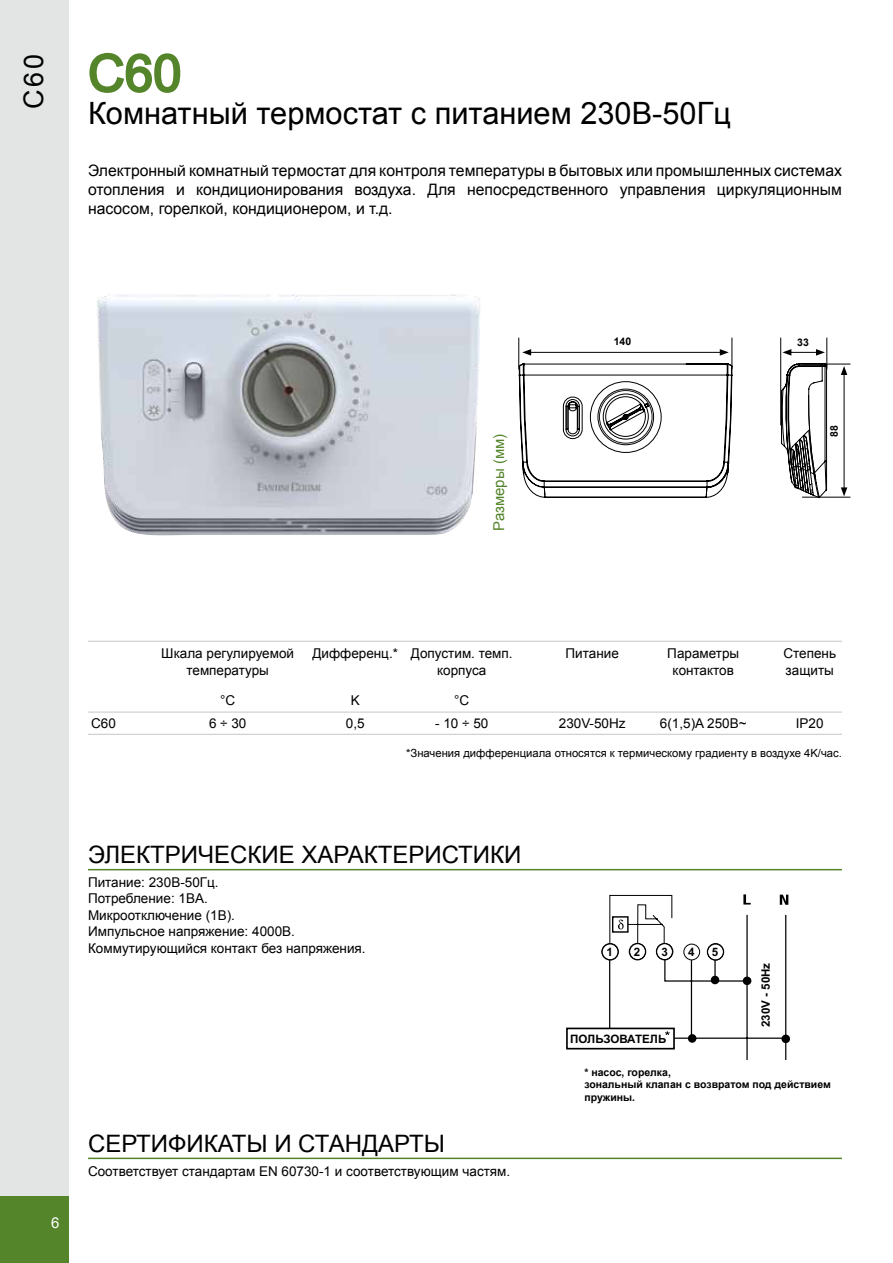
<style>
.page{position:relative;width:893px;height:1263px;background:#fff}
.page>*{position:absolute;margin:0;border:0;box-sizing:border-box;transform-origin:0 0}
.t1{font:51px "Arial";color:#55852b}
.t2{font:30.75px "Arial";color:#000}
.t3{font:27px "Arial";color:#000}
.t4{font:24px "Arial";color:#000}
.t5{font:15.75px/18.9px "Arial";color:#000;text-align:justify}
.t6{font:15px "Arial";color:#55852b}
.t7{font:15px "Arial";color:#fff}
.t8{font:13.5px/16.5px "Arial";color:#000}
.t9{font:700 11.55px "Arial";color:#000}
.t10{font:11.25px "Arial";color:#000}
.t11{font:700 10.5px/12.6px "Arial";color:#000}
</style>
<div class="page">
<div style="left:0;top:0;width:68px;height:1263px;background:#e3e4e4"></div>
<div style="left:0;top:1196px;width:68px;height:67px;background:#55852b"></div>
<hr style="left:88px;top:1157px;width:754px;height:2px;background:#55852b">
<svg style="left:89px;top:52px;width:92px;height:41px"></svg>
<hr style="left:88px;top:734px;width:754px;height:1px;background:#c6c7c8">
<hr style="left:88px;top:712px;width:754px;height:1px;background:#c6c7c8">
<hr style="left:88px;top:641px;width:754px;height:1px;background:#c6c7c8">
<hr style="left:88px;top:869px;width:754px;height:1px;background:#55852b">
<div style="left:566px;top:1027px;width:109px;height:22px;border:2px solid #000"></div>
<div style="left:781px;top:1034px;width:9px;height:9px;border:2px solid #000;border-radius:50%"></div>
<svg style="left:569px;top:894px;width:219px;height:166px"></svg>
<img style="left:97px;top:294px;width:383px;height:242px">
<svg style="left:518px;top:363px;width:215px;height:135px"></svg>
<svg style="left:780px;top:363px;width:48px;height:136px"></svg>
<hr style="left:518px;top:338px;width:1px;height:31px;background:#000">
<hr style="left:529px;top:352px;width:193px;height:1px;background:#000">
<svg style="left:720px;top:349px;width:9px;height:7px"></svg>
<svg style="left:522px;top:349px;width:9px;height:7px"></svg>
<hr style="left:844px;top:373px;width:1px;height:117px;background:#000">
<svg style="left:841px;top:487px;width:6px;height:9px"></svg>
<svg style="left:841px;top:366px;width:6px;height:9px"></svg>
<svg style="left:782px;top:349px;width:43px;height:7px"></svg>
<hr style="left:780px;top:338px;width:1px;height:87px;background:#000">
<hr style="left:802px;top:364px;width:48px;height:1px;background:#000">
<hr style="left:802px;top:497px;width:48px;height:1px;background:#000">
<hr style="left:732px;top:338px;width:1px;height:31px;background:#000">
<hr style="left:827px;top:338px;width:1px;height:31px;background:#000">
<h3 class="t3" style="left:16px;top:109px;width:56px;rotate:-90deg">C60</h3>
<h1 class="t1" style="left:88px;top:40px;width:95px">C60</h1>
<h2 class="t2" style="left:88px;top:93px;width:644px">Комнатный термостат с питанием 230В-50Гц</h2>
<p class="t5" style="left:88px;top:161px;width:755px">Электронный комнатный термостат для контроля температуры в бытовых или промышленных системах отопления и кондиционирования воздуха. Для непосредственного управления циркуляционным насосом, горелкой, кондиционером, и т.д.</p>
<p class="t6" style="left:489px;top:531px;width:99px;rotate:-90deg">Размеры (мм)</p>
<p class="t11" style="left:614px;top:336px;width:19px">140</p>
<p class="t11" style="left:797px;top:336px;width:13px">33</p>
<p class="t11" style="left:828px;top:437px;width:13px;rotate:-90deg">88</p>
<p class="t8" style="left:161px;top:645px;width:134px">Шкала регулируемой</p>
<p class="t8" style="left:312px;top:645px;width:202px">Дифференц.* Допустим. темп.</p>
<p class="t8" style="left:566px;top:645px;width:55px">Питание</p>
<p class="t8" style="left:667px;top:645px;width:73px">Параметры</p>
<p class="t8" style="left:783px;top:645px;width:54px">Степень</p>
<p class="t8" style="left:186px;top:662px;width:84px">температуры</p>
<p class="t8" style="left:437px;top:662px;width:51px">корпуса</p>
<p class="t8" style="left:673px;top:662px;width:63px">контактов</p>
<p class="t8" style="left:786px;top:662px;width:50px">защиты</p>
<p class="t8" style="left:220px;top:692px;width:17px">°C</p>
<p class="t8" style="left:351px;top:692px;width:11px">K</p>
<p class="t8" style="left:454px;top:692px;width:17px">°C</p>
<p class="t8" style="left:91px;top:715px;width:26px">C60</p>
<p class="t8" style="left:209px;top:715px;width:39px">6 ÷ 30</p>
<p class="t8" style="left:346px;top:715px;width:20px">0,5</p>
<p class="t8" style="left:435px;top:715px;width:55px">- 10 ÷ 50</p>
<p class="t8" style="left:559px;top:715px;width:68px">230V-50Hz</p>
<p class="t8" style="left:660px;top:715px;width:88px">6(1,5)A 250В~</p>
<p class="t8" style="left:796px;top:715px;width:29px">IP20</p>
<p class="t10" style="left:406px;top:745px;width:437px">*Значения дифференциала относятся к термическому градиенту в воздухе 4K/час.</p>
<h3 class="t4" style="left:88px;top:839px;width:435px">ЭЛЕКТРИЧЕСКИЕ ХАРАКТЕРИСТИКИ</h3>
<p class="t8" style="left:88px;top:874px;width:279px">Питание: 230В-50Гц.<br>Потребление: 1ВA.<br>Микроотключение (1B).<br>Импульсное напряжение: 4000В.<br>Коммутирующийся контакт без напряжения.</p>
<p class="t7" style="left:51px;top:1213px;width:10px">6</p>
<h3 class="t4" style="left:88px;top:1127px;width:359px">СЕРТИФИКАТЫ И СТАНДАРТЫ</h3>
<p class="t8" style="left:88px;top:1163px;width:424px">Соответствует стандартам EN 60730-1 и соответствующим частям.</p>
<p class="t9" style="left:606px;top:944px;width:8px">1</p>
<p class="t9" style="left:634px;top:944px;width:8px">2</p>
<p class="t9" style="left:661px;top:944px;width:8px">3</p>
<p class="t9" style="left:688px;top:944px;width:8px">4</p>
<p class="t9" style="left:712px;top:944px;width:8px">5</p>
<p class="t9" style="left:570px;top:1032px;width:98px">ПОЛЬЗОВАТЕЛЬ</p>
<p class="t9" style="left:758px;top:1027px;width:66px;rotate:-90deg">230V - 50Hz</p>
<p class="t11" style="left:584px;top:1066px;width:248px">* насос, горелка,<br>зональный клапан с возвратом под действием пружины.</p>
</div>
